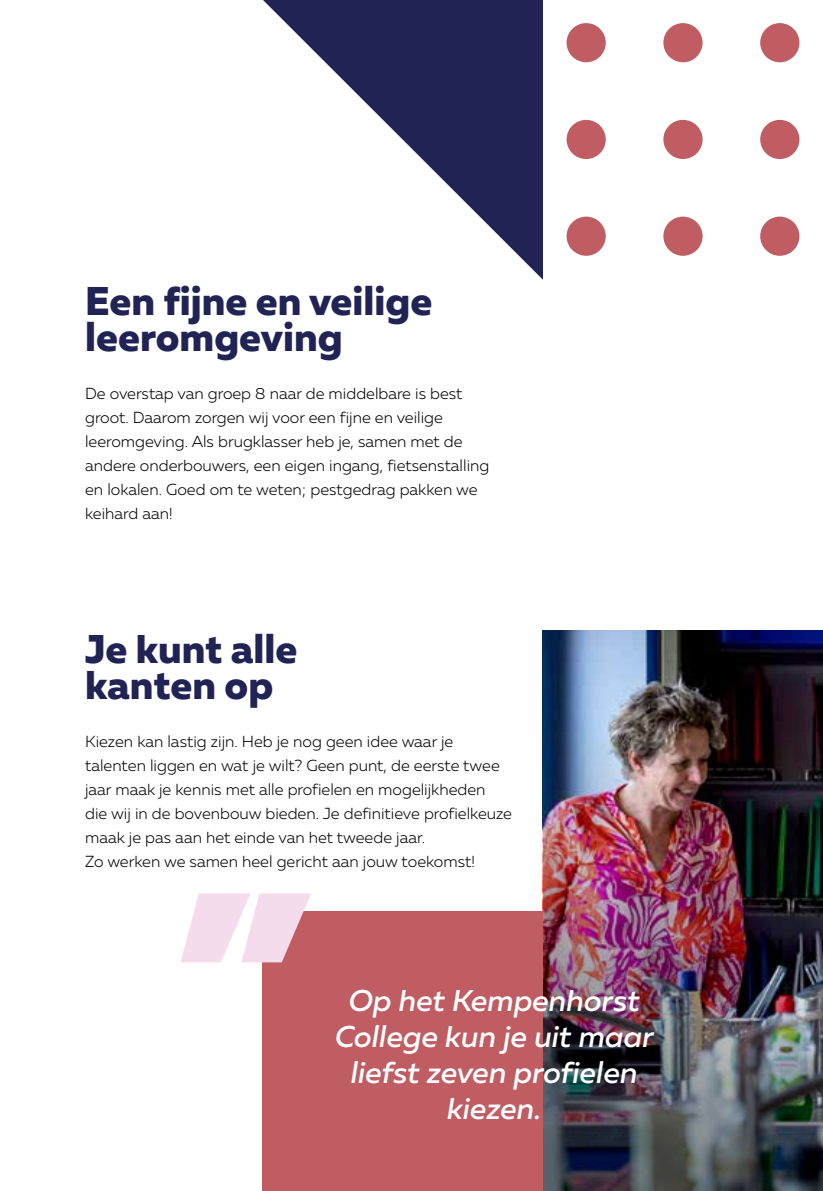
<style>
.page{position:relative;width:823px;height:1191px;background:#fff}
.page>*{position:absolute;margin:0;border:0;box-sizing:border-box;transform-origin:0 0}
.t1{font:800 40px/36px "Muller";color:#212354}
.t2{font:italic 500 30px/36px "Muller";color:#fff;text-align:center}
.t3{font:300 16px/24px "Muller";color:#000}
</style>
<div class="page">
<img style="left:542px;top:630px;width:280px;height:561px">
<div style="left:263px;top:911px;width:279px;height:280px;background:#bf5d63"></div>
<svg style="left:263px;top:0;width:279px;height:279px"></svg>
<div style="left:566px;top:23px;width:39px;height:39px;background:#bf5d63;border-radius:50%"></div>
<div style="left:663px;top:23px;width:39px;height:39px;background:#bf5d63;border-radius:50%"></div>
<div style="left:759px;top:23px;width:40px;height:39px;background:#bf5d63;border-radius:50%"></div>
<div style="left:566px;top:120px;width:39px;height:39px;background:#bf5d63;border-radius:50%"></div>
<div style="left:663px;top:120px;width:39px;height:39px;background:#bf5d63;border-radius:50%"></div>
<div style="left:759px;top:120px;width:40px;height:39px;background:#bf5d63;border-radius:50%"></div>
<div style="left:566px;top:217px;width:39px;height:39px;background:#bf5d63;border-radius:50%"></div>
<div style="left:663px;top:217px;width:39px;height:39px;background:#bf5d63;border-radius:50%"></div>
<div style="left:759px;top:217px;width:40px;height:39px;background:#bf5d63;border-radius:50%"></div>
<svg style="left:181px;top:893px;width:130px;height:69px"></svg>
<h1 class="t1" style="left:85px;top:283px;width:348px">Een fijne en veilige leeromgeving</h1>
<p class="t3" style="left:85px;top:381px;width:405px">De overstap van groep 8 naar de middelbare is best groot. Daarom zorgen wij voor een fijne en veilige leeromgeving. Als brugklasser heb je, samen met de andere onderbouwers, een eigen ingang, fietsenstalling en lokalen. Goed om te weten; pestgedrag pakken we keihard aan!</p>
<h1 class="t1" style="left:85px;top:631px;width:214px">Je kunt alle kanten op</h1>
<p class="t3" style="left:85px;top:729px;width:428px">Kiezen kan lastig zijn. Heb je nog geen idee waar je talenten liggen en wat je wilt? Geen punt, de eerste twee jaar maak je kennis met alle profielen en mogelijkheden<br>die wij in de bovenbouw bieden. Je definitieve profielkeuze maak je pas aan het einde van het tweede jaar.<br>Zo werken we samen heel gericht aan jouw toekomst!</p>
<h2 class="t2" style="left:335px;top:982px;width:320px">Op het Kempenhorst<br>College kun je uit maar liefst zeven profielen kiezen.</h2>
</div>
